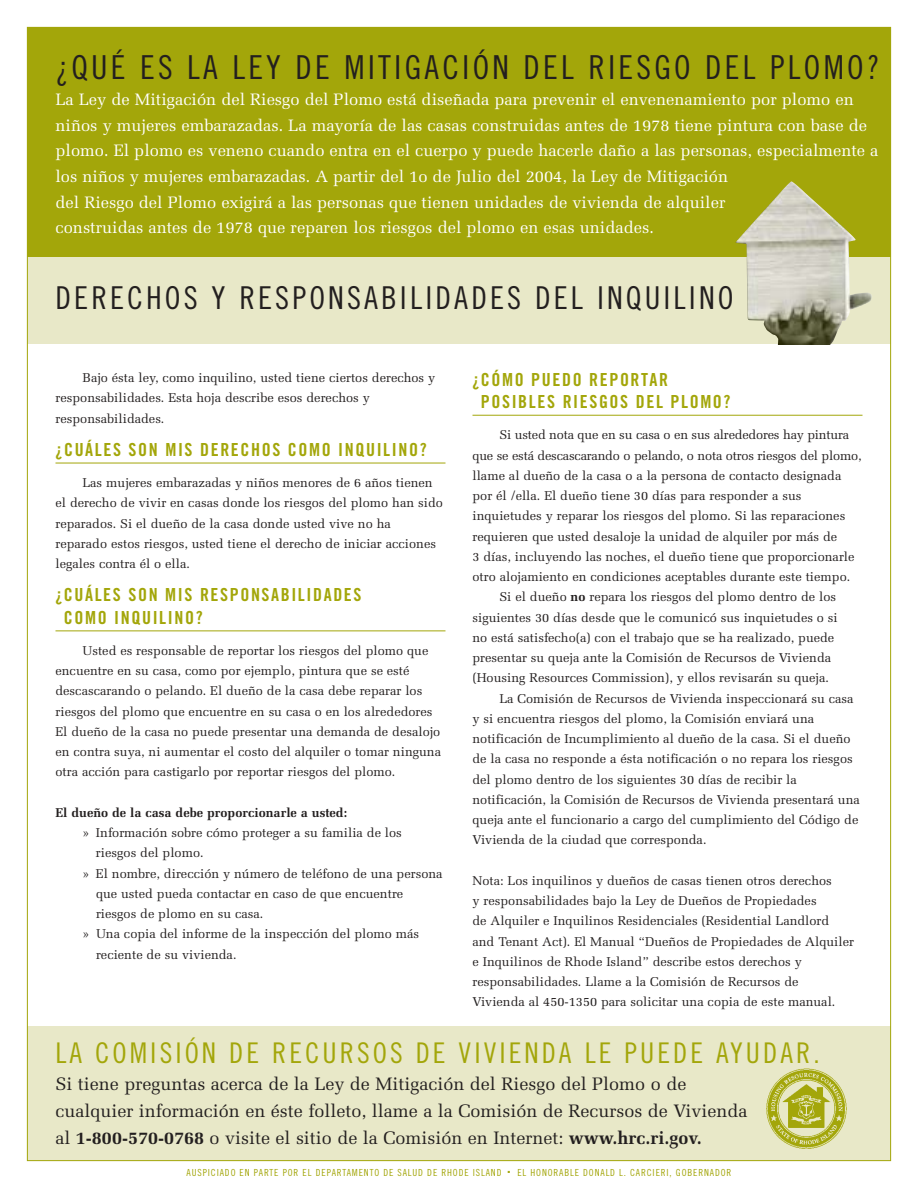
<style>
.page{position:relative;width:918px;height:1188px;background:#fff}
.page>*{position:absolute;margin:0;border:0;box-sizing:border-box;transform-origin:0 0}
.t1{font:33px "Trade Gothic Cond Eighteen";letter-spacing:.1em;color:#231f1f}
.t2{font:31.5px "Trade Gothic Cond Eighteen";letter-spacing:.1em;color:#231f1f}
.t3{font:28.5px "Trade Gothic Cond Eighteen";letter-spacing:.105em;color:#a3a60a}
.t4{font:18px/27px "Melior";color:#231f1f}
.t5{font:18px/22.5px "Trade Gothic Bold Cond Twenty";letter-spacing:.09em;color:#a3a60a}
.t6{font:16.5px/25.7px "Melior";color:#fff}
.t7{font:12.75px/20.2px "Melior";color:#231f1f}
.t8{font:700 12.75px "Melior";color:#231f1f}
.t9{font:9.75px "Trade Gothic Cond Eighteen";letter-spacing:.09em;color:#a3a60a}
.s1{font-weight:700}
</style>
<div class="page">
<div style="left:27px;top:1026px;width:864px;height:135px;background:#e8e8c8"></div>
<div style="left:27px;top:256px;width:864px;height:88px;background:#e8e8c8"></div>
<div style="left:27px;top:27px;width:864px;height:229px;background:#a3a60a"></div>
<hr style="left:56px;top:463px;width:390px;height:1px;background:#a3a60a">
<hr style="left:56px;top:631px;width:390px;height:1px;background:#a3a60a">
<hr style="left:472px;top:415px;width:390px;height:1px;background:#a3a60a">
<img style="left:735px;top:181px;width:137px;height:163px">
<img style="left:766px;top:1068px;width:81px;height:81px">
<h1 class="t1" style="left:56px;top:55px;width:826px">¿QUÉ ES LA LEY DE MITIGACIÓN DEL RIESGO DEL PLOMO?</h1>
<p class="t6" style="left:56px;top:88px;width:825px">La Ley de Mitigación del Riesgo del Plomo está diseñada para prevenir el envenenamiento por plomo en niños y mujeres embarazadas. La mayoría de las casas construidas antes de 1978 tiene pintura con base de plomo. El plomo es veneno cuando entra en el cuerpo y puede hacerle daño a las personas, especialmente a los niños y mujeres embarazadas. A partir del 1o de Julio del 2004, la Ley de Mitigación<br>del Riesgo del Plomo exigirá a las personas que tienen unidades de vivienda de alquiler<br>construidas antes de 1978 que reparen los riesgos del plomo en esas unidades.</p>
<h2 class="t2" style="left:56px;top:286px;width:680px">DERECHOS Y RESPONSABILIDADES DEL INQUILINO</h2>
<p class="t7" style="left:56px;top:369px;width:381px;text-indent:27px">Bajo ésta ley, como inquilino, usted tiene ciertos derechos y responsabilidades. Esta hoja describe esos derechos y responsabilidades.</p>
<h3 class="t5" style="left:56px;top:440px;width:373px">¿CUÁLES SON MIS DERECHOS COMO INQUILINO?</h3>
<p class="t7" style="left:56px;top:474px;width:389px;text-indent:27px">Las mujeres embarazadas y niños menores de 6 años tienen el derecho de vivir en casas donde los riesgos del plomo han sido reparados. Si el dueño de la casa donde usted vive no ha reparado estos riesgos, usted tiene el derecho de iniciar acciones legales contra él o ella.</p>
<h3 class="t5" style="left:64px;top:585px;width:299px;text-indent:-8px">¿CUÁLES SON MIS RESPONSABILIDADES<br>COMO INQUILINO?</h3>
<p class="t7" style="left:56px;top:642px;width:387px;text-indent:27px">Usted es responsable de reportar los riesgos del plomo que encuentre en su casa, como por ejemplo, pintura que se esté descascarando o pelando. El dueño de la casa debe reparar los riesgos del plomo que encuentre en su casa o en los alrededores El dueño de la casa no puede presentar una demanda de desalojo en contra suya, ni aumentar el costo del alquiler o tomar ninguna otra acción para castigarlo por reportar riesgos del plomo.</p>
<p class="t8" style="left:56px;top:807px;width:293px">El dueño de la casa debe proporcionarle a usted:</p>
<p class="t7" style="left:82px;top:824px;width:321px">» Información sobre cómo proteger a su familia de los</p>
<p class="t7" style="left:96px;top:844px;width:109px">riesgos del plomo.</p>
<p class="t7" style="left:82px;top:864px;width:362px">» El nombre, dirección y número de teléfono de una persona</p>
<p class="t7" style="left:96px;top:885px;width:309px">que usted pueda contactar en caso de que encuentre</p>
<p class="t7" style="left:96px;top:905px;width:169px">riesgos de plomo en su casa.</p>
<p class="t7" style="left:83px;top:925px;width:338px">» Una copia del informe de la inspección del plomo más</p>
<p class="t7" style="left:96px;top:945px;width:142px">reciente de su vivienda.</p>
<h3 class="t5" style="left:481px;top:370px;width:251px;text-indent:-8px">¿CÓMO PUEDO REPORTAR<br>POSIBLES RIESGOS DEL PLOMO?</h3>
<p class="t7" style="left:500px;top:426px;width:351px">Si usted nota que en su casa o en sus alrededores hay pintura</p>
<p class="t7" style="left:473px;top:446px;width:391px">que se está descascarando o pelando, o nota otros riesgos del plomo,</p>
<p class="t7" style="left:473px;top:467px;width:370px">llame al dueño de la casa o a la persona de contacto designada</p>
<p class="t7" style="left:473px;top:487px;width:330px">por él /ella. El dueño tiene 30 días para responder a sus</p>
<p class="t7" style="left:473px;top:507px;width:374px">inquietudes y reparar los riesgos del plomo. Si las reparaciones</p>
<p class="t7" style="left:473px;top:527px;width:366px">requieren que usted desaloje la unidad de alquiler por más de</p>
<p class="t7" style="left:473px;top:548px;width:384px">3 días, incluyendo las noches, el dueño tiene que proporcionarle</p>
<p class="t7" style="left:473px;top:568px;width:379px">otro alojamiento en condiciones aceptables durante este tiempo.</p>
<p class="t7" style="left:500px;top:588px;width:338px">Si el dueño <span class="s1">no</span> repara los riesgos del plomo dentro de los</p>
<p class="t7" style="left:472px;top:608px;width:367px">siguientes 30 días desde que le comunicó sus inquietudes o si</p>
<p class="t7" style="left:472px;top:629px;width:363px">no está satisfecho(a) con el trabajo que se ha realizado, puede</p>
<p class="t7" style="left:472px;top:649px;width:360px">presentar su queja ante la Comisión de Recursos de Vivienda</p>
<p class="t7" style="left:472px;top:669px;width:358px">(Housing Resources Commission), y ellos revisarán su queja.</p>
<p class="t7" style="left:499px;top:689px;width:356px">La Comisión de Recursos de Vivienda inspeccionará su casa</p>
<p class="t7" style="left:472px;top:710px;width:343px">y si encuentra riesgos del plomo, la Comisión enviará una</p>
<p class="t7" style="left:472px;top:730px;width:380px">notificación de Incumplimiento al dueño de la casa. Si el dueño</p>
<p class="t7" style="left:472px;top:750px;width:382px">de la casa no responde a ésta notificación o no repara los riesgos</p>
<p class="t7" style="left:472px;top:770px;width:326px">del plomo dentro de los siguientes 30 días de recibir la</p>
<p class="t7" style="left:472px;top:791px;width:389px">notificación, la Comisión de Recursos de Vivienda presentará una</p>
<p class="t7" style="left:472px;top:811px;width:387px">queja ante el funcionario a cargo del cumplimiento del Código de</p>
<p class="t7" style="left:472px;top:831px;width:236px">Vivienda de la ciudad que corresponda.</p>
<p class="t7" style="left:472px;top:872px;width:383px">Nota: Los inquilinos y dueños de casas tienen otros derechos<br>y responsabilidades bajo la Ley de Dueños de Propiedades<br>de Alquiler e Inquilinos Residenciales (Residential Landlord and Tenant Act). El Manual “Dueños de Propiedades de Alquiler e Inquilinos de Rhode Island” describe estos derechos y responsabilidades. Llame a la Comisión de Recursos de Vivienda al 450-1350 para solicitar una copia de este manual.</p>
<h3 class="t3" style="left:56px;top:1042px;width:766px">LA COMISIÓN DE RECURSOS DE VIVIENDA LE PUEDE AYUDAR.</h3>
<h3 class="t4" style="left:56px;top:1072px;width:693px">Si tiene preguntas acerca de la Ley de Mitigación del Riesgo del Plomo o de cualquier información en éste folleto, llame a la Comisión de Recursos de Vivienda al <span class="s1">1-800-570-0768</span> o visite el sitio de la Comisión en Internet: <span class="s1">www.hrc.ri.gov.</span></h3>
<p class="t9" style="left:187px;top:1169px;width:316px">AUSPICIADO EN PARTE POR EL DEPARTAMENTO DE SALUD DE RHODE ISLAND</p>
<p class="t9" style="left:508px;top:1169px;width:225px">■ EL HONORABLE DONALD L. CARCIERI, GOBERNADOR</p>
</div>
